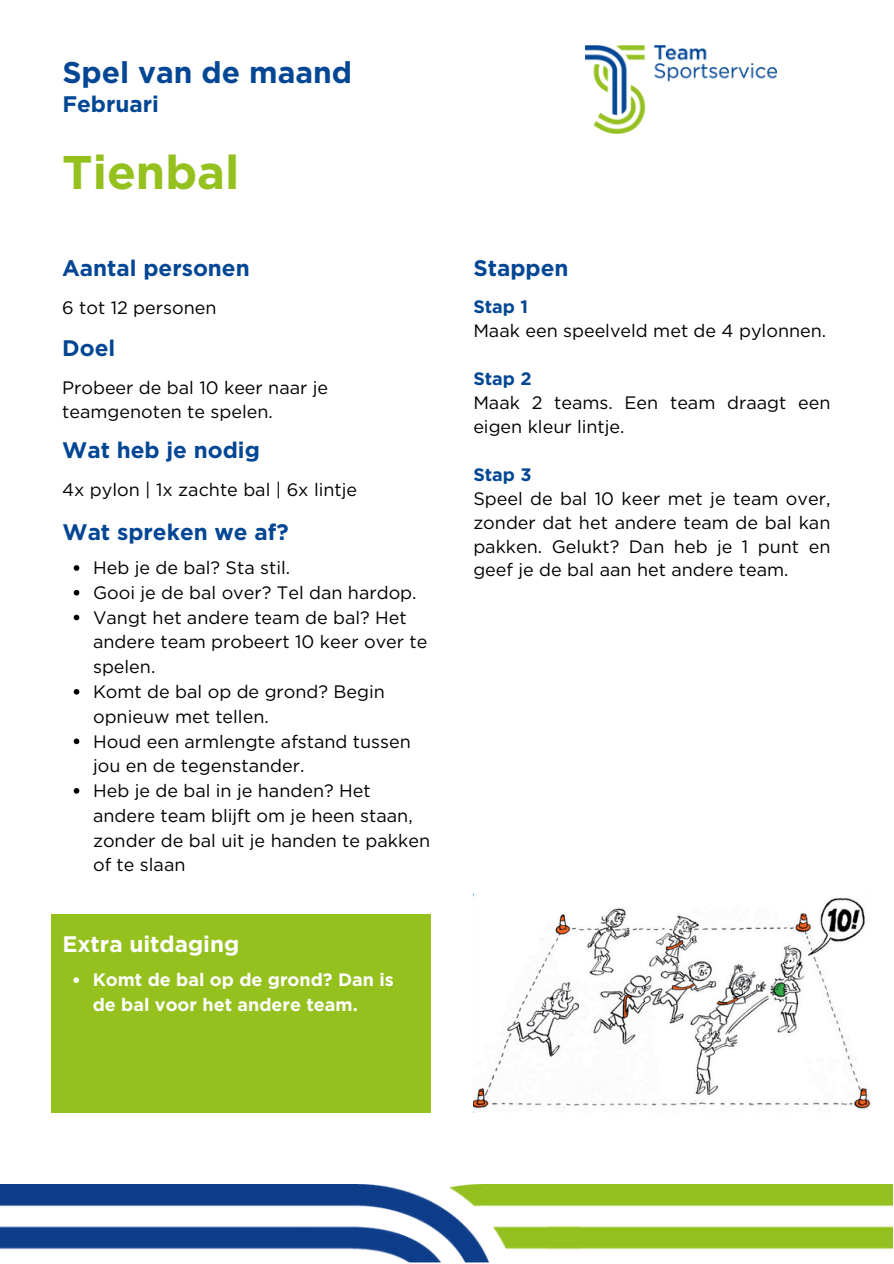
<style>
.page{position:relative;width:894px;height:1264px;background:#fff}
.page>*{position:absolute;margin:0;border:0;box-sizing:border-box;transform-origin:0 0}
.t1{font:700 47.25px "Gotham";color:#95c11f}
.t2{font:700 30px "Gotham";color:#034694}
.t3{font:700 22.5px "Gotham";color:#034694}
.t4{font:700 22.5px "Gotham";color:#fff}
.t5{font:18px/24.8px "Gotham";color:#000}
.t6{font:700 18px/24.8px "Gotham";color:#fff}
.t7{font:700 18px "Gotham";color:#034694}
</style>
<div class="page">
<img style="left:585px;top:46px;width:191px;height:87px">
<img style="left:0;top:1184px;width:892px;height:78px">
<div style="left:52px;top:894px;width:378px;height:218px;background:#95c11f"></div>
<img style="left:473px;top:894px;width:397px;height:218px">
<div style="left:42px;top:867px;width:398px;height:46px;background:#fff"></div>
<svg style="left:73px;top:977px;width:6px;height:5px"></svg>
<svg style="left:74px;top:565px;width:5px;height:6px"></svg>
<svg style="left:74px;top:590px;width:5px;height:5px"></svg>
<svg style="left:74px;top:614px;width:5px;height:6px"></svg>
<svg style="left:74px;top:689px;width:5px;height:5px"></svg>
<svg style="left:74px;top:738px;width:5px;height:6px"></svg>
<svg style="left:74px;top:788px;width:5px;height:5px"></svg>
<h1 class="t2" style="left:62px;top:54px;width:291px">Spel van de maand</h1>
<p class="t3" style="left:62px;top:91px;width:98px">Februari</p>
<h3 class="t1" style="left:62px;top:144px;width:179px">Tienbal</h3>
<p class="t3" style="left:62px;top:254px;width:189px">Aantal personen</p>
<p class="t5" style="left:62px;top:295px;width:156px">6 tot 12 personen</p>
<h3 class="t3" style="left:62px;top:334px;width:55px">Doel</h3>
<p class="t5" style="left:62px;top:375px;width:267px;line-height:23.7px">Probeer de bal 10 keer naar je teamgenoten te spelen.</p>
<h3 class="t3" style="left:62px;top:436px;width:199px">Wat heb je nodig</h3>
<p class="t5" style="left:62px;top:477px;width:296px">4x pylon | 1x zachte bal | 6x lintje</p>
<p class="t3" style="left:62px;top:518px;width:227px">Wat spreken we af?</p>
<h4 class="t5" style="left:93px;top:555px;width:198px">Heb je de bal? Sta stil.</h4>
<p class="t5" style="left:93px;top:580px;width:325px">Gooi je de bal over? Tel dan hardop.</p>
<h4 class="t5" style="left:93px;top:605px;width:336px">Vangt het andere team de bal? Het andere team probeert 10 keer over te spelen.</h4>
<p class="t5" style="left:93px;top:679px;width:293px">Komt de bal op de grond? Begin opnieuw met tellen.</p>
<p class="t5" style="left:93px;top:728px;width:319px">Houd een armlengte afstand tussen jou en de tegenstander.</p>
<p class="t5" style="left:93px;top:778px;width:338px">Heb je de bal in je handen? Het andere team blijft om je heen staan, zonder de bal uit je handen te pakken of te slaan</p>
<h3 class="t4" style="left:62px;top:930px;width:178px">Extra uitdaging</h3>
<p class="t6" style="left:93px;top:967px;width:302px">Komt de bal op de grond? Dan is de bal voor het andere team.</p>
<p class="t3" style="left:473px;top:254px;width:97px">Stappen</p>
<p class="t7" style="left:473px;top:296px;width:56px">Stap 1</p>
<p class="t5" style="left:473px;top:318px;width:354px">Maak een speelveld met de 4 pylonnen.</p>
<h4 class="t7" style="left:473px;top:368px;width:60px">Stap 2</h4>
<h3 class="t5" style="left:473px;top:391px;width:358px;line-height:23.7px">Maak 2 teams. Een team draagt een eigen kleur lintje.</h3>
<p class="t7" style="left:473px;top:464px;width:60px">Stap 3</p>
<h3 class="t5" style="left:473px;top:487px;width:358px;line-height:23.7px;text-align:justify">Speel de bal 10 keer met je team over, zonder dat het andere team de bal kan pakken. Gelukt? Dan heb je 1 punt en geef je de bal aan het andere team.</h3>
</div>
